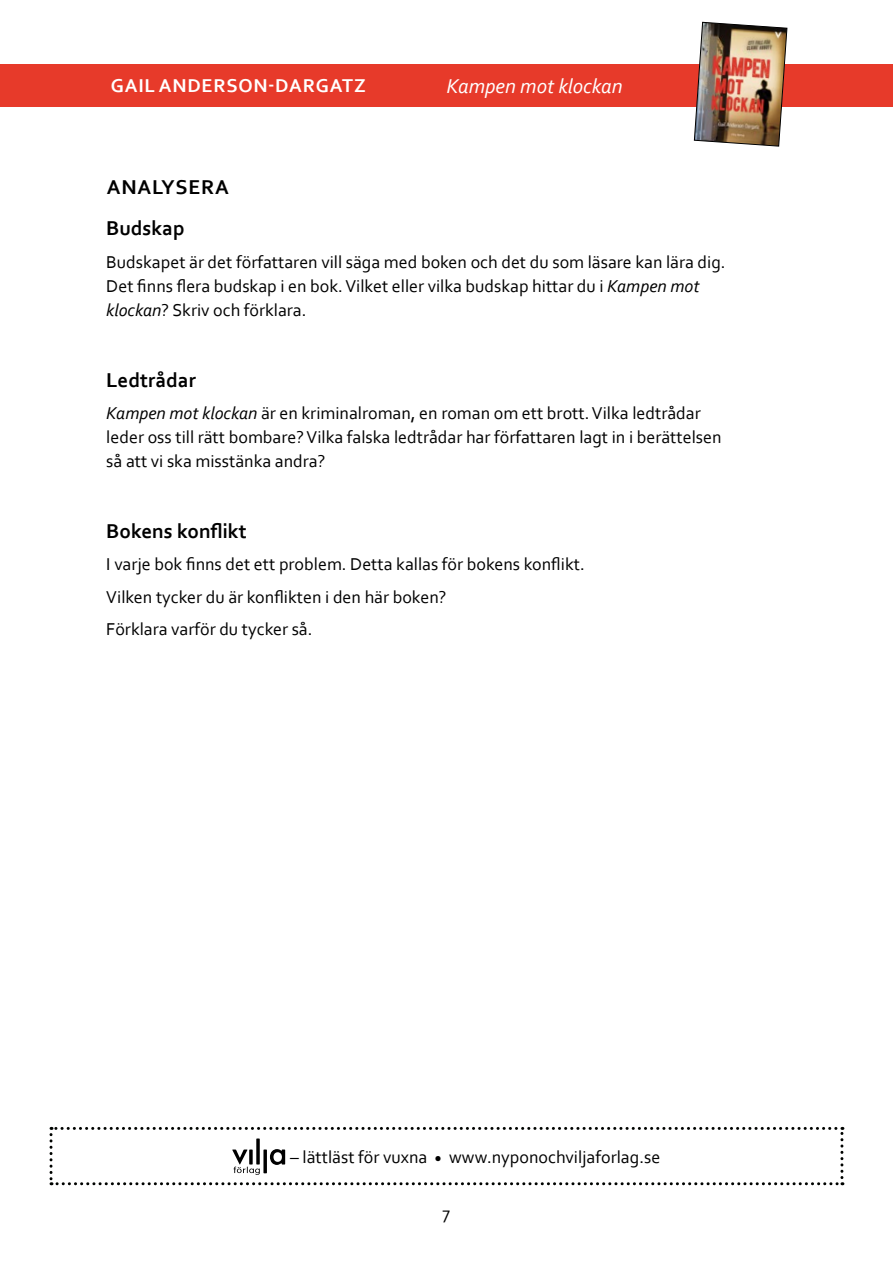
<style>
.page{position:relative;width:893px;height:1263px;background:#fff}
.page>*{position:absolute;margin:0;border:0;box-sizing:border-box;transform-origin:0 0}
.t1{font:700 21px "Corbel";color:#000}
.t2{font:italic 21px "Corbel";color:#fff}
.t3{font:700 21px/41px "Corbel";letter-spacing:.02em;color:#000}
.t4{font:700 19.5px "Corbel";letter-spacing:.04em;color:#fff}
.t5{font:18px/24px "Corbel";color:#000}
.s1{font-style:italic}
</style>
<div class="page">
<div style="left:0;top:64px;width:893px;height:42px;background:#e73a2a"></div>
<img style="left:694px;top:22px;width:93px;height:124px">
<svg style="left:50px;top:1127px;width:793px;height:58px"></svg>
<p class="t4" style="left:111px;top:74px;width:256px">GAIL ANDERSON-DARGATZ</p>
<p class="t2" style="left:446px;top:73px;width:178px">Kampen mot klockan</p>
<p class="t3" style="left:106px;top:166px;width:124px">ANALYSERA<br>Budskap</p>
<p class="t5" style="left:106px;top:249px;width:621px">Budskapet är det författaren vill säga med boken och det du som läsare kan lära dig.<br>Det finns flera budskap i en bok. Vilket eller vilka budskap hittar du i <span class="s1">Kampen mot klockan</span>? Skriv och förklara.</p>
<p class="t1" style="left:106px;top:366px;width:91px">Ledtrådar</p>
<p class="t5" style="left:106px;top:401px;width:617px"><span class="s1">Kampen mot klockan</span> är en kriminalroman, en roman om ett brott. Vilka ledtrådar leder oss till rätt bombare? Vilka falska ledtrådar har författaren lagt in i berättelsen så att vi ska misstänka andra?</p>
<p class="t1" style="left:106px;top:518px;width:142px">Bokens konflikt</p>
<p class="t5" style="left:106px;top:548px;width:480px;line-height:32.5px">I varje bok finns det ett problem. Detta kallas för bokens konflikt.<br>Vilken tycker du är konflikten i den här boken?<br>Förklara varför du tycker så.</p>
<p class="t5" style="left:290px;top:1144px;width:372px">– lättläst för vuxna <sub>•</sub> www.nyponochviljaforlag.se</p>
<p class="t5" style="left:443px;top:1200px;width:9px">7</p>
</div>
